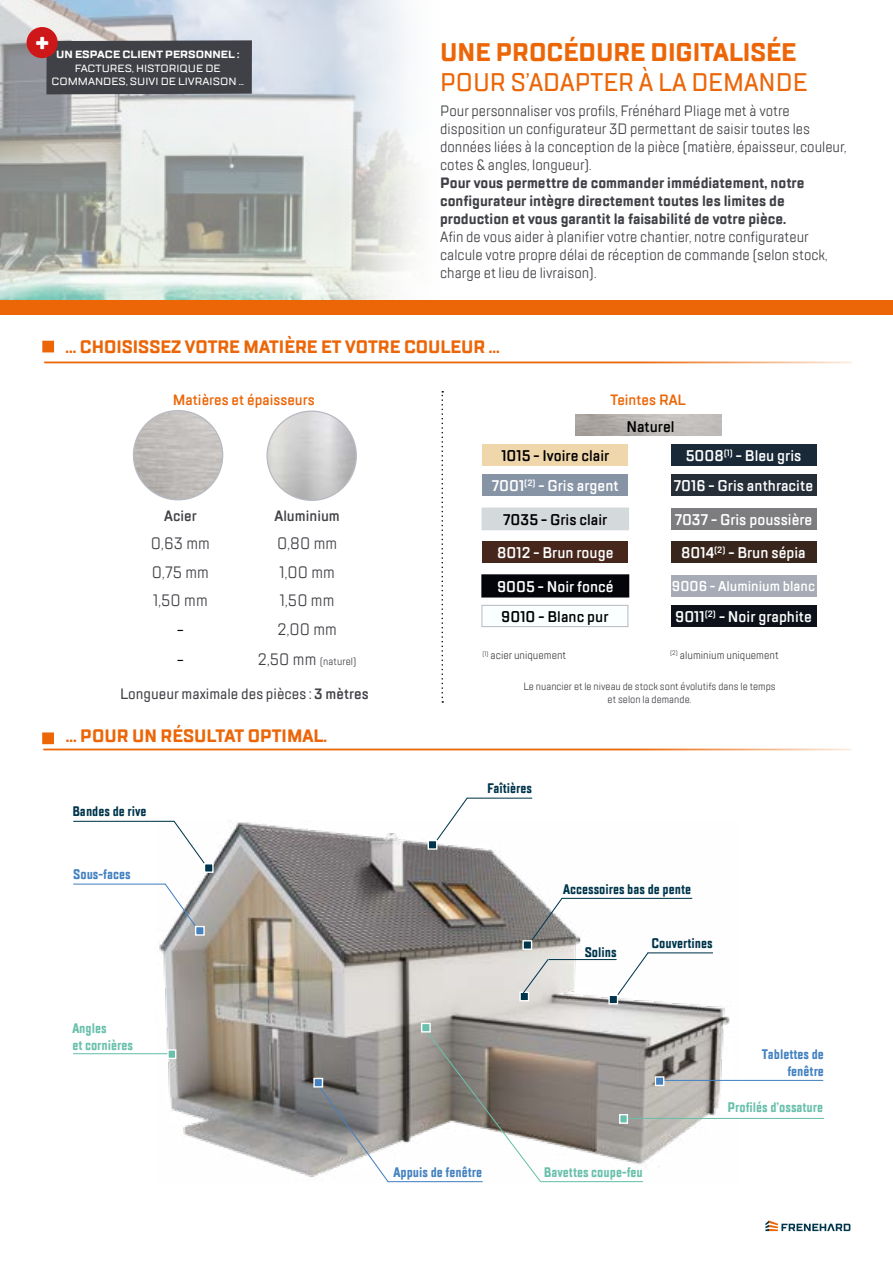
<style>
.page{position:relative;width:893px;height:1263px;background:#fff}
.page>*{position:absolute;margin:0;border:0;box-sizing:border-box;transform-origin:0 0}
.t1{font:700 28.5px "TT Lakes";color:#fff}
.t2{font:700 25.5px "TT Lakes Condensed";color:#ec6608}
.t3{font:500 25.5px "TT Lakes Condensed";color:#ec6608}
.t4{font:700 18px "TT Lakes Condensed";color:#ec6608}
.t5{font:18px "TT Lakes Condensed";color:#000}
.t6{font:16.5px "TT Lakes Condensed";letter-spacing:.01em;color:#404146}
.t7{font:600 15.45px "TT Lakes Condensed";color:#fff}
.t8{font:600 15.45px "TT Lakes Condensed";color:#000}
.t9{font:15px/18px "TT Lakes Condensed";color:#404146}
.t10{font:700 15px/18px "TT Lakes Condensed";color:#404146}
.t11{font:500 15px "TT Lakes Condensed";color:#404146}
.t12{font:600 15px "TT Lakes Condensed";color:#ec6608}
.t13{font:600 15px "TT Lakes Condensed";color:#404146}
.t14{font:600 14.25px "TT Lakes Condensed";color:#fff}
.t15{font:700 13.8px "TT Lakes Compressed";color:#00364c}
.t16{font:700 13.8px/16.6px "TT Lakes Compressed";color:#69c0ac}
.t17{font:700 13.8px/16.6px "TT Lakes Compressed";color:#4482c1;text-align:right}
.t18{font:11.1px "TT Lakes Condensed";color:#404146}
.t19{font:10.5px/12.6px "TT Lakes Condensed";color:#404146;text-align:center}
.t20{font:500 10.5px/13.5px "TT Lakes";color:#fff;text-align:center}
.t21{font:700 10.5px "TT Lakes";color:#fff}
.s1{font-size:16.5px}
.s2{font-weight:600}
</style>
<div class="page">
<svg style="left:765px;top:1220px;width:85px;height:11px"></svg>
<svg style="left:0;top:0;width:418px;height:300px"></svg>
<hr style="left:43px;top:749px;width:808px;height:1px;background:#ec6608">
<div style="left:42px;top:732px;width:12px;height:12px;background:#ec6608;border:2px solid #ec6608"></div>
<hr style="left:44px;top:362px;width:808px;height:1px;background:#ec6608">
<div style="left:42px;top:341px;width:12px;height:11px;background:#ec6608;border:2px solid #ec6608"></div>
<svg style="left:441px;top:391px;width:2px;height:312px"></svg>
<img style="left:133px;top:411px;width:90px;height:89px;border-radius:45px">
<img style="left:267px;top:411px;width:89px;height:89px;border-radius:45px">
<div style="left:482px;top:445px;width:146px;height:21px;background:#f0d6ab"></div>
<div style="left:671px;top:445px;width:145px;height:21px;background:#1a2938"></div>
<div style="left:482px;top:475px;width:146px;height:21px;background:#8794a6"></div>
<div style="left:671px;top:475px;width:145px;height:21px;background:#262e38"></div>
<div style="left:482px;top:507px;width:147px;height:23px;background:#d4d9db;border:2px solid #d4d9db"></div>
<div style="left:671px;top:508px;width:145px;height:21px;background:#7d7d80"></div>
<div style="left:482px;top:541px;width:146px;height:21px;background:#47261c"></div>
<div style="left:671px;top:541px;width:145px;height:21px;background:#38261c"></div>
<div style="left:481px;top:574px;width:148px;height:23px;background:#03050a;border:2px solid #03050a"></div>
<div style="left:671px;top:575px;width:145px;height:21px;background:#a6abb5"></div>
<div style="left:482px;top:605px;width:146px;height:22px;background:#faffff;border:1px solid #b6bac2"></div>
<div style="left:671px;top:605px;width:145px;height:22px;background:#0d121a"></div>
<div style="left:46px;top:40px;width:206px;height:54px;background:#404146"></div>
<div style="left:27px;top:27px;width:31px;height:31px;background:#cd1719;border-radius:50%"></div>
<div style="left:0;top:300px;width:893px;height:14px;background:#ec6608"></div>
<img style="left:156px;top:822px;width:581px;height:355px">
<svg style="left:615px;top:951px;width:34px;height:46px"></svg>
<hr style="left:648px;top:952px;width:65px;height:1px;background:#00364c">
<div style="left:608px;top:995px;width:10px;height:9px;background:#00364c;border:1px solid #fff"></div>
<svg style="left:529px;top:897px;width:35px;height:46px"></svg>
<hr style="left:562px;top:898px;width:130px;height:1px;background:#00364c">
<div style="left:522px;top:940px;width:10px;height:10px;background:#00364c;border:1px solid #fff"></div>
<svg style="left:435px;top:797px;width:34px;height:46px"></svg>
<hr style="left:467px;top:798px;width:65px;height:1px;background:#00364c">
<div style="left:428px;top:840px;width:9px;height:10px;background:#00364c;border:1px solid #fff"></div>
<hr style="left:549px;top:959px;width:68px;height:1px;background:#00364c">
<div style="left:519px;top:991px;width:10px;height:10px;background:#00364c;border:1px solid #fff"></div>
<svg style="left:172px;top:820px;width:35px;height:46px"></svg>
<hr style="left:73px;top:821px;width:101px;height:1px;background:#00364c">
<div style="left:204px;top:863px;width:10px;height:10px;background:#00364c;border:1px solid #fff"></div>
<hr style="left:655px;top:1080px;width:168px;height:1px;background:#4482c1">
<div style="left:655px;top:1076px;width:9px;height:10px;background:#4482c1;border:1px solid #fff"></div>
<svg style="left:315px;top:1081px;width:75px;height:102px"></svg>
<hr style="left:388px;top:1181px;width:95px;height:1px;background:#4482c1">
<div style="left:313px;top:1078px;width:10px;height:9px;background:#4482c1;border:1px solid #fff"></div>
<svg style="left:164px;top:882px;width:34px;height:47px"></svg>
<hr style="left:73px;top:883px;width:92px;height:2px;background:#4482c1">
<div style="left:195px;top:926px;width:10px;height:10px;background:#4482c1;border:1px solid #fff"></div>
<hr style="left:627px;top:1118px;width:197px;height:1px;background:#69c0ac">
<div style="left:619px;top:1114px;width:9px;height:10px;background:#69c0ac;border:1px solid #fff"></div>
<hr style="left:73px;top:1053px;width:95px;height:1px;background:#69c0ac">
<div style="left:167px;top:1049px;width:9px;height:10px;background:#69c0ac;border:1px solid #fff"></div>
<svg style="left:423px;top:1026px;width:119px;height:157px"></svg>
<hr style="left:541px;top:1181px;width:102px;height:1px;background:#69c0ac">
<div style="left:421px;top:1023px;width:10px;height:9px;background:#69c0ac;border:1px solid #fff"></div>
<svg style="left:521px;top:958px;width:29px;height:37px"></svg>
<h1 class="t1" style="left:35px;top:23px;width:15px">+</h1>
<p class="t21" style="left:56px;top:48px;width:185px">UN ESPACE CLIENT PERSONNEL :</p>
<p class="t20" style="left:52px;top:61px;width:194px">FACTURES, HISTORIQUE DE<br>COMMANDES, SUIVI DE LIVRAISON ...</p>
<h2 class="t2" style="left:440px;top:35px;width:358px">UNE PROCÉDURE DIGITALISÉE</h2>
<h2 class="t3" style="left:440px;top:66px;width:369px">POUR S’ADAPTER À LA DEMANDE</h2>
<p class="t9" style="left:440px;top:102px;width:408px">Pour personnaliser vos profils, Frénéhard Pliage met à votre disposition un configurateur 3D permettant de saisir toutes les données liées à la conception de la pièce (matière, épaisseur, couleur, cotes &amp; angles, longueur).</p>
<p class="t10" style="left:440px;top:174px;width:366px">Pour vous permettre de commander immédiatement, notre configurateur intègre directement toutes les limites de production et vous garantit la faisabilité de votre pièce.</p>
<p class="t9" style="left:440px;top:228px;width:389px">Afin de vous aider à planifier votre chantier, notre configurateur calcule votre propre délai de réception de commande (selon stock, charge et lieu de livraison).</p>
<p class="t4" style="left:65px;top:336px;width:436px">... CHOISISSEZ VOTRE MATIÈRE ET VOTRE COULEUR ...</p>
<p class="t12" style="left:173px;top:390px;width:143px">Matières et épaisseurs</p>
<p class="t12" style="left:610px;top:390px;width:77px">Teintes RAL</p>
<p class="t8" style="left:626px;top:417px;width:50px">Naturel</p>
<p class="t13" style="left:164px;top:506px;width:34px">Acier</p>
<p class="t13" style="left:274px;top:506px;width:67px">Aluminium</p>
<p class="t6" style="left:151px;top:533px;width:61px">0,63 mm</p>
<p class="t6" style="left:277px;top:533px;width:62px">0,80 mm</p>
<p class="t6" style="left:152px;top:561px;width:59px">0,75 mm</p>
<p class="t6" style="left:279px;top:561px;width:57px">1,00 mm</p>
<p class="t6" style="left:153px;top:590px;width:56px">1,50 mm</p>
<p class="t6" style="left:280px;top:590px;width:56px">1,50 mm</p>
<p class="t5" style="left:177px;top:618px;width:8px">-</p>
<p class="t6" style="left:277px;top:618px;width:61px">2,00 mm</p>
<p class="t5" style="left:177px;top:648px;width:8px">-</p>
<p class="t19" style="left:258px;top:655px;width:100px"><span class="s1">2,50 mm</span> (naturel)</p>
<p class="t11" style="left:120px;top:684px;width:250px">Longueur maximale des pièces : <span class="s2">3 mètres</span></p>
<p class="t4" style="left:66px;top:724px;width:263px">... POUR UN RÉSULTAT OPTIMAL.</p>
<p class="t15" style="left:72px;top:803px;width:76px">Bandes de rive</p>
<p class="t17" style="left:73px;top:866px;width:59px">Sous-faces</p>
<p class="t8" style="left:501px;top:446px;width:109px">1015 - Ivoire clair</p>
<p class="t7" style="left:686px;top:446px;width:117px">5008<sup>(1)</sup> - Bleu gris</p>
<p class="t7" style="left:492px;top:476px;width:128px">7001<sup>(2)</sup> - Gris argent</p>
<p class="t7" style="left:674px;top:476px;width:141px">7016 - Gris anthracite</p>
<p class="t8" style="left:503px;top:509px;width:106px">7035 - Gris clair</p>
<p class="t7" style="left:675px;top:509px;width:139px">7037 - Gris poussière</p>
<p class="t7" style="left:497px;top:542px;width:118px">8012 - Brun rouge</p>
<p class="t7" style="left:681px;top:542px;width:126px">8014<sup>(2)</sup> - Brun sépia</p>
<p class="t7" style="left:497px;top:576px;width:118px">9005 - Noir foncé</p>
<p class="t14" style="left:672px;top:577px;width:145px">9006 - Aluminium blanc</p>
<p class="t8" style="left:501px;top:607px;width:109px">9010 - Blanc pur</p>
<p class="t7" style="left:675px;top:607px;width:138px">9011<sup>(2)</sup> - Noir graphite</p>
<p class="t18" style="left:482px;top:648px;width:85px"><sup>(1)</sup> acier uniquement</p>
<p class="t19" style="left:523px;top:680px;width:254px">Le nuancier et le niveau de stock sont évolutifs dans le temps et selon la demande.</p>
<p class="t18" style="left:670px;top:648px;width:110px"><sup>(2)</sup> aluminium uniquement</p>
<p class="t15" style="left:487px;top:779px;width:47px">Faîtières</p>
<p class="t15" style="left:563px;top:880px;width:129px">Accessoires bas de pente</p>
<p class="t15" style="left:585px;top:943px;width:33px">Solins</p>
<p class="t15" style="left:651px;top:934px;width:63px">Couvertines</p>
<p class="t16" style="left:72px;top:1020px;width:62px">Angles<br>et cornières</p>
<p class="t17" style="left:394px;top:1164px;width:90px">Appuis de fenêtre</p>
<p class="t16" style="left:544px;top:1164px;width:101px">Bavettes coupe-feu</p>
<p class="t17" style="left:762px;top:1046px;width:64px">Tablettes de fenêtre</p>
<p class="t16" style="left:727px;top:1099px;width:97px">Profilés d’ossature</p>
</div>
